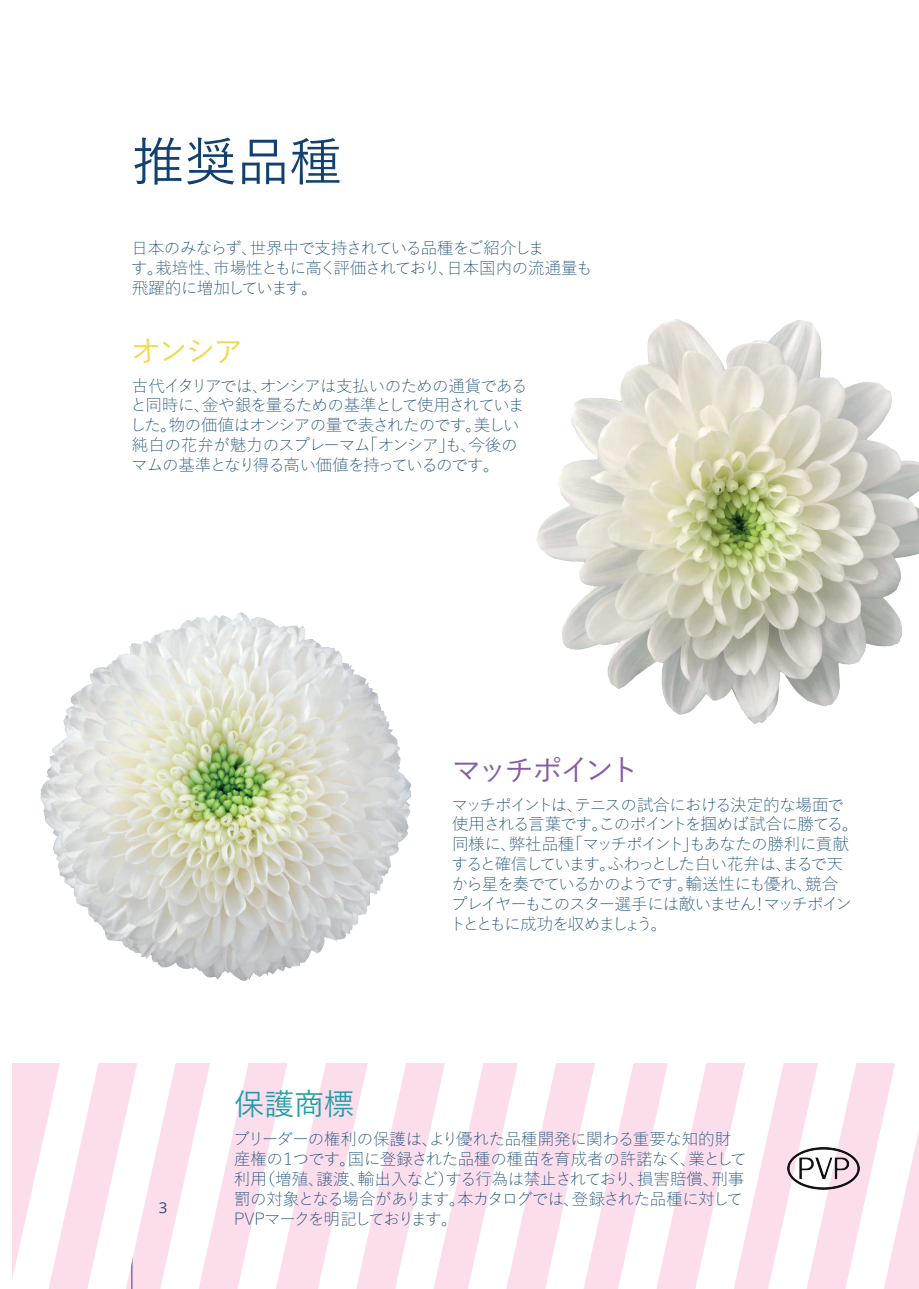
<style>
.page{position:relative;width:919px;height:1289px;background:#fff}
.page>*{position:absolute;margin:0;border:0;box-sizing:border-box;transform-origin:0 0}
.t1{font:500 52.5px "Yu Gothic";color:#12416f}
.t2{font:500 30px "Yu Gothic";letter-spacing:-.12em;color:#885ba6}
.t3{font:500 30px "Yu Gothic";color:#f2d94c}
.t4{font:500 30px "Yu Gothic";color:#219ea5}
.No_Spacing{font:300 16.5px/19.8px "Yu Gothic";letter-spacing:-.06em;color:#0b426e}
.No_Spacing-2{font:300 16.5px/19.8px "Yu Gothic";letter-spacing:-.03em;color:#0b426e}
.No_Spacing-3{font:300 16.5px "Yu Gothic";letter-spacing:-.035em;color:#0b426e}
.t5{font:15px "Open Sans";color:#0b426e}
</style>
<div class="page">
<img style="left:536px;top:319px;width:382px;height:405px">
<img style="left:40px;top:612px;width:372px;height:369px">
<svg style="left:12px;top:1063px;width:906px;height:225px"></svg>
<img style="left:787px;top:1147px;width:72px;height:42px">
<p class="t1" style="left:132px;top:113px;width:211px">推奨品種</p>
<p class="No_Spacing" style="left:131px;top:236px;width:414px">日本のみならず、世界中で支持されている品種をご紹介しま</p>
<p class="No_Spacing-3" style="left:131px;top:252px;width:463px">す。栽培性、市場性ともに高く評価されており、日本国内の流通量も</p>
<p class="No_Spacing" style="left:132px;top:275px;width:188px">飛躍的に増加しています。</p>
<p class="t3" style="left:131px;top:323px;width:114px">オンシア</p>
<p class="No_Spacing" style="left:130px;top:373px;width:399px">古代イタリアでは、オンシアは支払いのための通貨であると同時に、金や銀を量るための基準として使用されていました。物の価値はオンシアの量で表されたのです。美しい純白の花弁が魅力のスプレーマム「オンシア」も、今後のマムの基準となり得る高い価値を持っているのです。</p>
<p class="t2" style="left:451px;top:741px;width:189px">マッチポイント</p>
<p class="t5" style="left:159px;top:1197px;width:10px">3</p>
<p class="No_Spacing" style="left:449px;top:792px;width:411px">マッチポイントは、テニスの試合における決定的な場面で使用される言葉です。このポイントを掴めば試合に勝てる。同様に、弊社品種「マッチポイント」もあなたの勝利に貢献すると確信しています。ふわっとした白い花弁は、まるで天から星を奏でているかのようです。輸送性にも優れ、競合<br>プレイヤーもこのスター選手には敵いません！マッチポイントとともに成功を収めましょう。</p>
<p class="t4" style="left:234px;top:1076px;width:121px">保護商標</p>
<p class="No_Spacing-2" style="left:233px;top:1127px;width:515px">ブリーダーの権利の保護は、より優れた品種開発に関わる重要な知的財産権の１つです。国に登録された品種の種苗を育成者の許諾なく、業として利用（増殖、譲渡、輸出入など）する行為は禁止されており、損害賠償、刑事罰の対象となる場合があります。本カタログでは、登録された品種に対してPVPマークを明記しております。</p>
</div>
